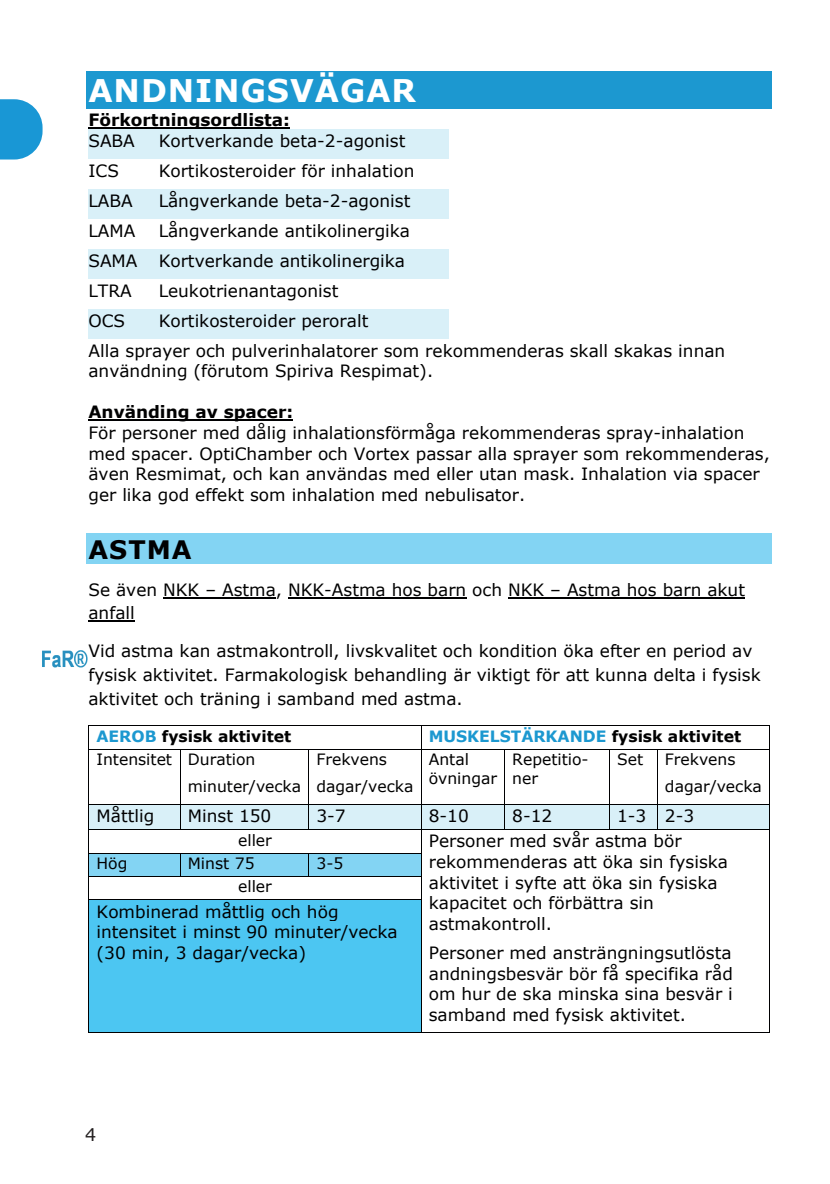
<style>
.page{position:relative;width:830px;height:1184px;background:#fff}
.page>*{position:absolute;margin:0;border:0;box-sizing:border-box;transform-origin:0 0}
.t1{font:700 31.25px "Verdana";letter-spacing:.03em;color:#fff}
.t2{font:700 25.5px "Verdana";letter-spacing:.04em;color:#000001}
.t3{font:17.5px "Verdana";color:#231f20}
.t4{font:17px/20.8px "Verdana";color:#000001}
.t5{font:700 17px "Verdana";color:#000001}
.t6{font:15.5px/27.5px "Verdana";color:#000001}
.t7{font:700 15.5px "Verdana";color:#1c98d0}
.t8{font:700 15.5px "Verdana";color:#000001}
.s1{color:#1c98d0}
.s2{color:#000001}
</style>
<div class="page">
<div style="left:86px;top:71px;width:685px;height:38px;background:#1c98d0"></div>
<hr style="left:88px;top:127px;width:202px;height:2px;background:#000001">
<div style="left:88px;top:129px;width:71px;height:30px;background:#d9f0f8"></div>
<div style="left:159px;top:129px;width:290px;height:30px;background:#d9f0f8"></div>
<div style="left:88px;top:189px;width:71px;height:30px;background:#d9f0f8"></div>
<div style="left:159px;top:189px;width:290px;height:30px;background:#d9f0f8"></div>
<div style="left:88px;top:249px;width:71px;height:30px;background:#d9f0f8"></div>
<div style="left:159px;top:249px;width:290px;height:30px;background:#d9f0f8"></div>
<div style="left:88px;top:309px;width:71px;height:30px;background:#d9f0f8"></div>
<div style="left:159px;top:309px;width:290px;height:30px;background:#d9f0f8"></div>
<hr style="left:88px;top:419px;width:205px;height:2px;background:#000001">
<div style="left:86px;top:533px;width:685px;height:31px;background:#83d4f3"></div>
<hr style="left:163px;top:597px;width:112px;height:1px;background:#000001">
<hr style="left:288px;top:597px;width:178px;height:1px;background:#000001">
<hr style="left:508px;top:597px;width:236px;height:1px;background:#000001">
<hr style="left:88px;top:621px;width:47px;height:1px;background:#000001">
<hr style="left:89px;top:725px;width:331px;height:1px;background:#000001">
<hr style="left:421px;top:725px;width:347px;height:1px;background:#000001">
<svg style="left:88px;top:725px;width:1px;height:24px"></svg>
<hr style="left:89px;top:748px;width:91px;height:1px;background:#000001">
<hr style="left:180px;top:748px;width:128px;height:1px;background:#000001">
<hr style="left:309px;top:748px;width:111px;height:1px;background:#000001">
<hr style="left:421px;top:748px;width:83px;height:1px;background:#000001">
<hr style="left:504px;top:748px;width:105px;height:1px;background:#000001">
<hr style="left:609px;top:748px;width:47px;height:1px;background:#000001">
<hr style="left:657px;top:748px;width:111px;height:1px;background:#000001">
<hr style="left:88px;top:749px;width:1px;height:55px;background:#000001">
<hr style="left:180px;top:749px;width:1px;height:55px;background:#000001">
<hr style="left:308px;top:749px;width:1px;height:55px;background:#000001">
<hr style="left:420px;top:749px;width:1px;height:55px;background:#000001">
<hr style="left:504px;top:749px;width:1px;height:55px;background:#000001">
<hr style="left:609px;top:749px;width:1px;height:55px;background:#000001">
<hr style="left:656px;top:749px;width:1px;height:55px;background:#000001">
<hr style="left:768px;top:749px;width:1px;height:55px;background:#000001">
<div style="left:89px;top:804px;width:91px;height:25px;background:#d9f0f8"></div>
<div style="left:181px;top:804px;width:127px;height:25px;background:#d9f0f8"></div>
<div style="left:309px;top:804px;width:111px;height:25px;background:#d9f0f8"></div>
<div style="left:421px;top:804px;width:83px;height:25px;background:#d9f0f8"></div>
<div style="left:504px;top:804px;width:105px;height:25px;background:#d9f0f8"></div>
<div style="left:609px;top:804px;width:48px;height:25px;background:#d9f0f8"></div>
<div style="left:657px;top:804px;width:111px;height:25px;background:#d9f0f8"></div>
<hr style="left:89px;top:804px;width:91px;height:1px;background:#000001">
<hr style="left:180px;top:804px;width:128px;height:1px;background:#000001">
<hr style="left:309px;top:804px;width:111px;height:1px;background:#000001">
<hr style="left:421px;top:804px;width:83px;height:1px;background:#000001">
<hr style="left:504px;top:804px;width:105px;height:1px;background:#000001">
<hr style="left:609px;top:804px;width:47px;height:1px;background:#000001">
<hr style="left:657px;top:804px;width:111px;height:1px;background:#000001">
<hr style="left:89px;top:829px;width:91px;height:1px;background:#000001">
<svg style="left:180px;top:805px;width:1px;height:24px"></svg>
<hr style="left:180px;top:829px;width:128px;height:1px;background:#000001">
<svg style="left:308px;top:804px;width:1px;height:26px"></svg>
<hr style="left:309px;top:829px;width:111px;height:1px;background:#000001">
<hr style="left:421px;top:829px;width:83px;height:1px;background:#000001">
<svg style="left:504px;top:805px;width:1px;height:24px"></svg>
<hr style="left:504px;top:829px;width:105px;height:1px;background:#000001">
<svg style="left:609px;top:805px;width:1px;height:24px"></svg>
<hr style="left:609px;top:829px;width:47px;height:1px;background:#000001">
<hr style="left:657px;top:829px;width:111px;height:1px;background:#000001">
<div style="left:89px;top:853px;width:91px;height:23px;background:#83d4f3"></div>
<div style="left:181px;top:853px;width:127px;height:23px;background:#83d4f3"></div>
<div style="left:309px;top:853px;width:111px;height:23px;background:#83d4f3"></div>
<hr style="left:89px;top:852px;width:91px;height:1px;background:#000001">
<hr style="left:180px;top:852px;width:128px;height:1px;background:#000001">
<hr style="left:309px;top:852px;width:111px;height:1px;background:#000001">
<hr style="left:89px;top:876px;width:91px;height:1px;background:#000001">
<svg style="left:180px;top:852px;width:1px;height:24px"></svg>
<hr style="left:180px;top:876px;width:128px;height:1px;background:#000001">
<svg style="left:308px;top:853px;width:1px;height:24px"></svg>
<hr style="left:309px;top:876px;width:111px;height:1px;background:#000001">
<div style="left:89px;top:900px;width:331px;height:132px;background:#4cc6f2"></div>
<svg style="left:88px;top:804px;width:1px;height:96px"></svg>
<hr style="left:89px;top:899px;width:331px;height:1px;background:#000001">
<svg style="left:420px;top:804px;width:1px;height:96px"></svg>
<svg style="left:768px;top:804px;width:1px;height:26px"></svg>
<hr style="left:88px;top:900px;width:1px;height:132px;background:#000001">
<hr style="left:89px;top:1032px;width:331px;height:1px;background:#000001">
<hr style="left:420px;top:900px;width:1px;height:132px;background:#000001">
<hr style="left:421px;top:1032px;width:347px;height:1px;background:#000001">
<hr style="left:768px;top:900px;width:1px;height:132px;background:#000001">
<img style="left:42px;top:650px;width:46px;height:18px">
<svg style="left:0;top:99px;width:43px;height:60px;background:#3aa6db"></svg>
<h1 class="t1" style="left:88px;top:68px;width:329px">ANDNINGSVÄGAR</h1>
<p class="t5" style="left:88px;top:108px;width:203px">Förkortningsordlista:</p>
<p class="t4" style="left:88px;top:130px;width:48px">SABA</p>
<p class="t4" style="left:159px;top:130px;width:248px">Kortverkande beta-2-agonist</p>
<p class="t4" style="left:88px;top:160px;width:32px">ICS</p>
<p class="t4" style="left:159px;top:160px;width:257px">Kortikosteroider för inhalation</p>
<p class="t4" style="left:88px;top:190px;width:46px">LABA</p>
<p class="t4" style="left:159px;top:190px;width:253px">Långverkande beta-2-agonist</p>
<p class="t4" style="left:88px;top:220px;width:48px">LAMA</p>
<p class="t4" style="left:88px;top:215px;width:323px;line-height:30px;text-indent:70px">Långverkande antikolinergika<br>SAMA Kortverkande antikolinergika<br>LTRA</p>
<p class="t4" style="left:159px;top:280px;width:181px">Leukotrienantagonist</p>
<p class="t4" style="left:88px;top:305px;width:638px;line-height:29.8px;text-indent:70px">Kortikosteroider peroralt<br>Alla sprayer och pulverinhalatorer som rekommenderas skall skakas innan</p>
<p class="t4" style="left:88px;top:360px;width:346px">användning (förutom Spiriva Respimat).</p>
<p class="t5" style="left:88px;top:400px;width:206px">Använding av spacer:</p>
<p class="t4" style="left:88px;top:422px;width:682px">För personer med dålig inhalationsförmåga rekommenderas spray-inhalation med spacer. OptiChamber och Vortex passar alla sprayer som rekommenderas, även Resmimat, och kan användas med eller utan mask. Inhalation via spacer ger lika god effekt som inhalation med nebulisator.</p>
<h2 class="t2" style="left:88px;top:531px;width:105px">ASTMA</h2>
<p class="t4" style="left:88px;top:577px;width:657px;line-height:23.8px">Se även NKK – Astma, NKK-Astma hos barn och NKK – Astma hos barn akut anfall</p>
<p class="t4" style="left:88px;top:639px;width:673px;line-height:23.5px">Vid astma kan astmakontroll, livskvalitet och kondition öka efter en period av fysisk aktivitet. Farmakologisk behandling är viktigt för att kunna delta i fysisk aktivitet och träning i samband med astma.</p>
<p class="t8" style="left:96px;top:725px;width:196px"><span class="s1">AEROB</span> fysisk aktivitet</p>
<p class="t7" style="left:428px;top:725px;width:314px">MUSKELSTÄRKANDE <span class="s2">fysisk aktivitet</span></p>
<p class="t6" style="left:188px;top:745px;width:115px;text-indent:-91px">Intensitet Duration minuter/vecka</p>
<p class="t6" style="left:316px;top:745px;width:98px">Frekvens dagar/vecka</p>
<p class="t6" style="left:428px;top:749px;width:70px;line-height:19px">Antal övningar</p>
<p class="t6" style="left:512px;top:749px;width:78px;line-height:19px">Repetitio&shy;ner</p>
<p class="t6" style="left:617px;top:745px;width:28px">Set</p>
<p class="t6" style="left:664px;top:745px;width:98px">Frekvens dagar/vecka</p>
<p class="t4" style="left:96px;top:805px;width:59px">Måttlig</p>
<p class="t4" style="left:188px;top:805px;width:85px">Minst 150</p>
<p class="t4" style="left:316px;top:805px;width:31px">3-7</p>
<p class="t4" style="left:428px;top:805px;width:42px">8-10</p>
<p class="t4" style="left:512px;top:805px;width:42px">8-12</p>
<p class="t4" style="left:617px;top:805px;width:79px">1-3 2-3</p>
<p class="t6" style="left:238px;top:826px;width:35px">eller</p>
<p class="t4" style="left:428px;top:830px;width:301px">Personer med svår astma bör rekommenderas att öka sin fysiska aktivitet i syfte att öka sin fysiska kapacitet och förbättra sin astmakontroll.</p>
<p class="t4" style="left:428px;top:942px;width:305px;text-align:justify">Personer med ansträngningsutlösta andningsbesvär bör få specifika råd om hur de ska minska sina besvär i samband med fysisk aktivitet.</p>
<p class="t4" style="left:88px;top:310px;width:38px">OCS</p>
<p class="t6" style="left:96px;top:849px;width:32px">Hög</p>
<p class="t6" style="left:188px;top:849px;width:68px">Minst 75</p>
<p class="t6" style="left:316px;top:849px;width:28px">3-5</p>
<p class="t6" style="left:238px;top:873px;width:35px">eller</p>
<p class="t4" style="left:96px;top:900px;width:302px">Kombinerad måttlig och hög intensitet i minst 90 minuter/vecka (30 min, 3 dagar/vecka)</p>
<p class="t3" style="left:85px;top:1123px;width:13px">4</p>
</div>
